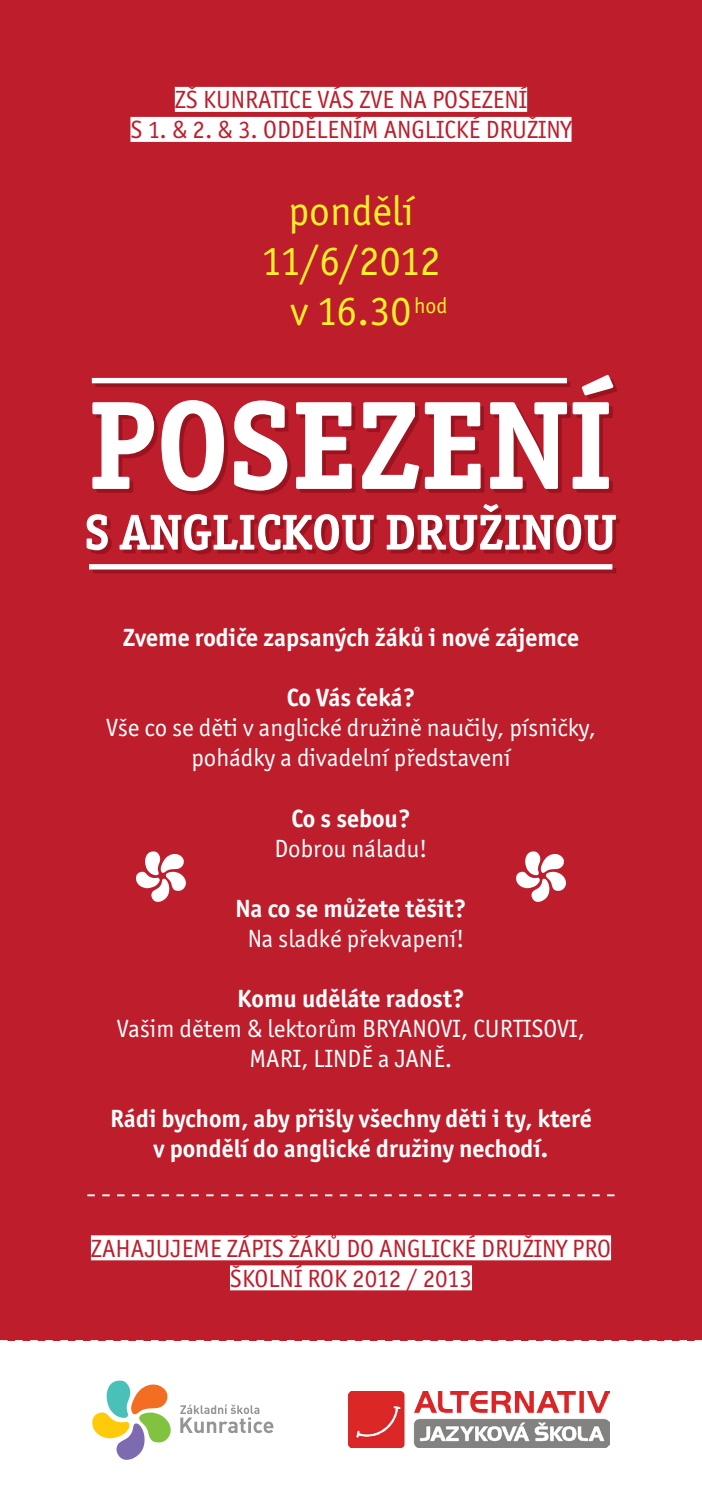
<style>
.page{position:relative;width:702px;height:1489px;background:#fff}
.page>*{position:absolute;margin:0;border:0;box-sizing:border-box;transform-origin:0 0}
.t1{font:700 126.25px "Officina Serif Itc TOT";color:#fff}
.t2{font:700 50.5px "Officina Serif Itc TOT";color:#fff}
.t3{font:41.75px "Officina Sans Itc TOT";color:#fff229}
.t4{font:700 25px/30px "Officina Sans Itc TOT";color:#fff;text-align:center}
.t5{font:25px/30px "Officina Sans Itc TOT";color:#fff;text-align:center}
.t6{font:25px/30px "Officina Sans Itc TOT";color:#be1d2c;text-align:center}
</style>
<div class="page">
<div style="left:0;top:0;width:702px;height:1488px;background:#be1d2c"></div>
<div style="left:175px;top:87px;width:352px;height:25px;background:#fff"></div>
<div style="left:130px;top:117px;width:441px;height:25px;background:#fff"></div>
<div style="left:0;top:1341px;width:702px;height:147px;background:#fff"></div>
<svg style="left:180px;top:1404px;width:93px;height:28px"></svg>
<svg style="left:92px;top:1380px;width:79px;height:79px"></svg>
<img style="left:349px;top:1391px;width:260px;height:56px">
<svg style="left:0;top:1340px;width:702px;height:1px"></svg>
<svg style="left:93px;top:568px;width:523px;height:5px;background:#a8323d"></svg>
<div style="left:89px;top:564px;width:523px;height:5px;background:#fff"></div>
<div style="left:91px;top:1235px;width:520px;height:25px;background:#fff"></div>
<div style="left:230px;top:1265px;width:242px;height:25px;background:#fff"></div>
<svg style="left:95px;top:382px;width:475px;height:5px;background:#a32632"></svg>
<div style="left:92px;top:378px;width:475px;height:5px;background:#fff"></div>
<svg style="left:87px;top:1194px;width:527px;height:2px"></svg>
<svg style="left:136px;top:851px;width:50px;height:50px"></svg>
<svg style="left:516px;top:851px;width:50px;height:50px"></svg>
<p class="t6" style="left:130px;top:85px;width:442px">ZŠ KUNRATICE VÁS ZVE NA POSEZENÍ<br>S 1. &amp; 2. &amp; 3. ODDĚLENÍM ANGLICKÉ DRUŽINY</p>
<h3 class="t3" style="left:288px;top:187px;width:127px">pondělí</h3>
<h3 class="t3" style="left:261px;top:237px;width:181px">11/6/2012</h3>
<h3 class="t3" style="left:290px;top:287px;width:158px">v 16.30<sup>hod</sup></h3>
<h1 class="t1" style="left:88px;top:368px;width:526px">POSEZENÍ</h1>
<h2 class="t2" style="left:84px;top:501px;width:534px">S ANGLICKOU DRUŽINOU</h2>
<p class="t4" style="left:123px;top:622px;width:458px">Zveme rodiče zapsaných žáků i nové zájemce</p>
<p class="t4" style="left:287px;top:682px;width:130px">Co Vás čeká?</p>
<p class="t5" style="left:106px;top:713px;width:491px">Vše co se děti v anglické družině naučily, písničky, pohádky a divadelní představení</p>
<p class="t4" style="left:291px;top:802px;width:121px">Co s sebou?</p>
<p class="t5" style="left:274px;top:833px;width:155px">Dobrou náladu!</p>
<p class="t4" style="left:235px;top:892px;width:232px">Na co se můžete těšit?</p>
<p class="t5" style="left:248px;top:923px;width:218px">Na sladké překvapení!</p>
<p class="t4" style="left:237px;top:982px;width:229px">Komu uděláte radost?</p>
<p class="t5" style="left:117px;top:1013px;width:469px">Vašim dětem &amp; lektorům BRYANOVI, CURTISOVI,<br>MARI, LINDĚ a JANĚ.</p>
<p class="t4" style="left:110px;top:1102px;width:483px">Rádi bychom, aby přišly všechny děti i ty, které v pondělí do anglické družiny nechodí.</p>
<p class="t6" style="left:91px;top:1233px;width:521px">ZAHAJUJEME ZÁPIS ŽÁKŮ DO ANGLICKÉ DRUŽINY PRO<br>ŠKOLNÍ ROK 2012 / 2013</p>
</div>
